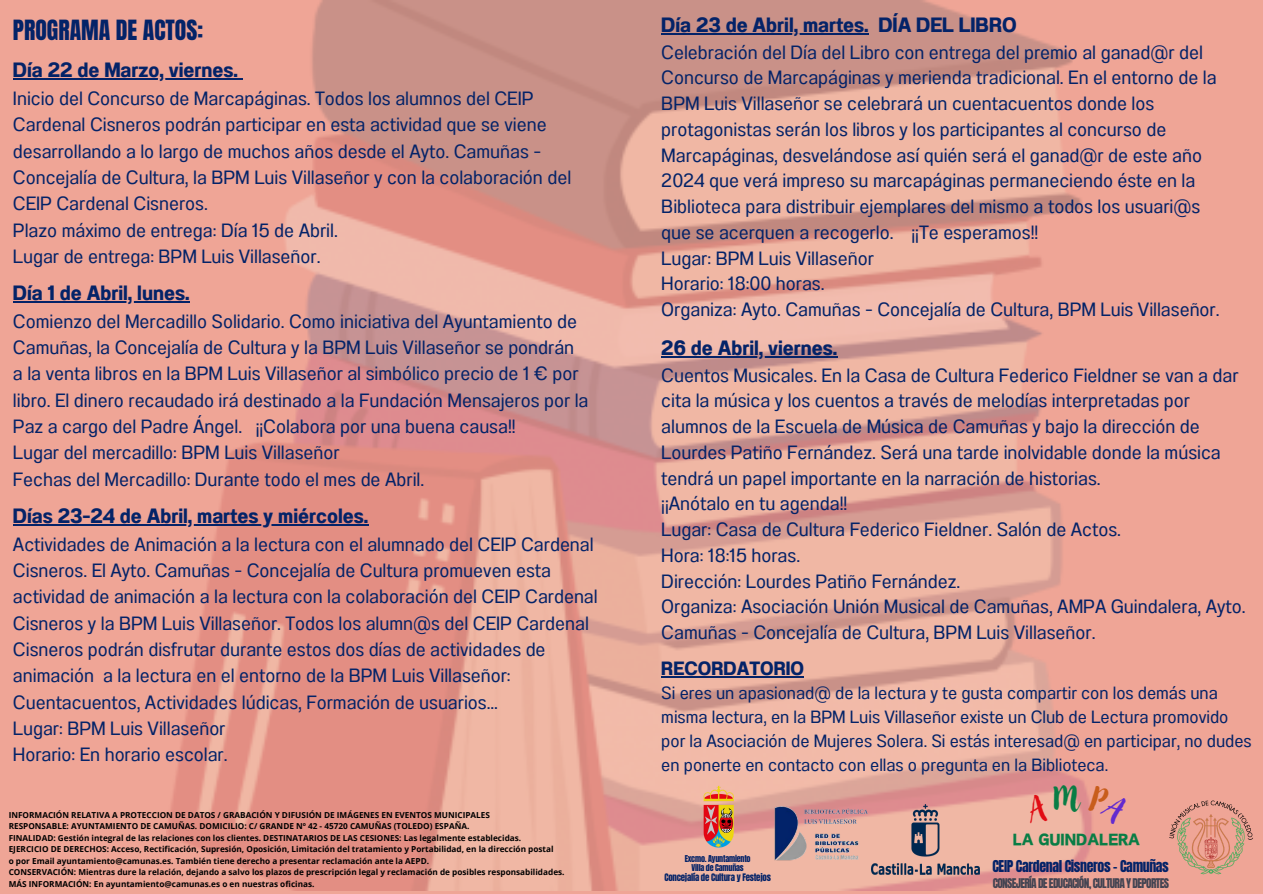
<style>
.page{position:relative;width:1263px;height:894px;background:#fff}
.page>*{position:absolute;margin:0;border:0;box-sizing:border-box;transform-origin:0 0}
.t1{font:23.7px "Anton";color:#042368}
.t2{font:20.7px "Anantason Bold Wd 87";color:#042368}
.t3{font:19.65px "Canva Sweet Heart";color:#097d45}
.t4{font:19.2px/25.8px "Anantason Wd 87";color:#042368}
.t5{font:19.2px "Anantason Bold Wd 87";color:#042368}
.t6{font:17.7px/24px "Anantason Wd 87";color:#042368}
.t7{font:13.95px "Anton";letter-spacing:-.025em;color:#042368}
.t8{font:11.4px "Anton";letter-spacing:-.06em;color:#434452}
.t9{font:8.85px "Anton";letter-spacing:-.025em;color:#042368}
.t10{font:700 8.25px/11.6px "Open Sans";color:#000}
.t11{font:8.1px "Anton";letter-spacing:-.025em;color:#042368}
</style>
<div class="page">
<div style="left:0;top:0;width:1263px;height:893px;background:#efa596"></div>
<img style="left:166px;top:0;width:926px;height:890px">
<hr style="left:661px;top:33px;width:208px;height:2px;background:#042368">
<hr style="left:661px;top:356px;width:176px;height:2px;background:#042368">
<hr style="left:661px;top:675px;width:143px;height:2px;background:#042368">
<img style="left:676px;top:780px;width:83px;height:71px">
<img style="left:1169px;top:800px;width:84px;height:75px">
<img style="left:773px;top:802px;width:97px;height:65px">
<img style="left:872px;top:804px;width:108px;height:69px">
<hr style="left:13px;top:78px;width:225px;height:2px;background:#042368">
<hr style="left:13px;top:301px;width:177px;height:2px;background:#042368">
<hr style="left:13px;top:524px;width:355px;height:2px;background:#042368">
<svg style="left:1021px;top:782px;width:61px;height:44px;background:#eaaa9e"></svg>
<svg style="left:1088px;top:784px;width:4px;height:40px"></svg>
<h3 class="t1" style="left:13px;top:13px;width:192px">PROGRAMA DE ACTOS:</h3>
<h3 class="t2" style="left:13px;top:58px;width:226px">Día 22 de Marzo, viernes.</h3>
<h3 class="t4" style="left:13px;top:85px;width:560px;line-height:26.4px">Inicio del Concurso de Marcapáginas. Todos los alumnos del CEIP Cardenal Cisneros podrán participar en esta actividad que se viene desarrollando a lo largo de muchos años desde el Ayto. Camuñas - Concejalía de Cultura, la BPM Luis Villaseñor y con la colaboración del CEIP Cardenal Cisneros.<br>Plazo máximo de entrega: Día 15 de Abril.<br>Lugar de entrega: BPM Luis Villaseñor.</h3>
<h2 class="t2" style="left:13px;top:281px;width:178px">Día 1 de Abril, lunes.</h2>
<h2 class="t4" style="left:13px;top:308px;width:577px;line-height:26.4px">Comienzo del Mercadillo Solidario. Como iniciativa del Ayuntamiento de Camuñas, la Concejalía de Cultura y la BPM Luis Villaseñor se pondrán a la venta libros en la BPM Luis Villaseñor al simbólico precio de 1 € por libro. El dinero recaudado irá destinado a la Fundación Mensajeros por la Paz a cargo del Padre Ángel. ¡¡Colabora por una buena causa!!<br>Lugar del mercadillo: BPM Luis Villaseñor<br>Fechas del Mercadillo: Durante todo el mes de Abril.</h2>
<h3 class="t2" style="left:13px;top:503px;width:357px">Días 23-24 de Abril, martes y miércoles.</h3>
<h3 class="t4" style="left:13px;top:530px;width:586px;line-height:26.4px">Actividades de Animación a la lectura con el alumnado del CEIP Cardenal Cisneros. El Ayto. Camuñas - Concejalía de Cultura promueven esta actividad de animación a la lectura con la colaboración del CEIP Cardenal Cisneros y la BPM Luis Villaseñor. Todos los alumn@s del CEIP Cardenal Cisneros podrán disfrutar durante estos dos días de actividades de animación a la lectura en el entorno de la BPM Luis Villaseñor:<br>Cuentacuentos, Actividades lúdicas, Formación de usuarios...<br>Lugar: BPM Luis Villaseñor<br>Horario: En horario escolar.</h3>
<h3 class="t10" style="left:9px;top:808px;width:557px">INFORMACIÓN RELATIVA A PROTECCION DE DATOS / GRABACIÓN Y DIFUSIÓN DE IMÁGENES EN EVENTOS MUNICIPALES<br>RESPONSABLE: AYUNTAMIENTO DE CAMUÑAS. DOMICILIO: C/ GRANDE Nº 42 - 45720 CAMUÑAS (TOLEDO) ESPAÑA.<br>FINALIDAD: Gestión integral de las relaciones con los clientes. DESTINATARIOS DE LAS CESIONES: Las legalmente establecidas.<br>EJERCICIO DE DERECHOS: Acceso, Rectificación, Supresión, Oposición, Limitación del tratamiento y Portabilidad, en la dirección postal<br>o por Email ayuntamiento@camunas.es. También tiene derecho a presentar reclamación ante la AEPD.<br>CONSERVACIÓN: Mientras dure la relación, dejando a salvo los plazos de prescripción legal y reclamación de posibles responsabilidades.<br>MÁS INFORMACIÓN: En ayuntamiento@camunas.es o en nuestras oficinas.</h3>
<p class="t2" style="left:661px;top:13px;width:357px">Día 23 de Abril, martes. DÍA DEL LIBRO</p>
<p class="t4" style="left:661px;top:39px;width:560px">Celebración del Día del Libro con entrega del premio al ganad@r del Concurso de Marcapáginas y merienda tradicional. En el entorno de la BPM Luis Villaseñor se celebrará un cuentacuentos donde los protagonistas serán los libros y los participantes al concurso de Marcapáginas, desvelándose así quién será el ganad@r de este año 2024 que verá impreso su marcapáginas permaneciendo éste en la Biblioteca para distribuir ejemplares del mismo a todos los usuari@s que se acerquen a recogerlo. ¡¡Te esperamos!!<br>Lugar: BPM Luis Villaseñor<br>Horario: 18:00 horas.<br>Organiza: Ayto. Camuñas - Concejalía de Cultura, BPM Luis Villaseñor.</p>
<p class="t2" style="left:661px;top:336px;width:178px">26 de Abril, viernes.</p>
<p class="t4" style="left:661px;top:362px;width:586px">Cuentos Musicales. En la Casa de Cultura Federico Fieldner se van a dar cita la música y los cuentos a través de melodías interpretadas por alumnos de la Escuela de Música de Camuñas y bajo la dirección de Lourdes Patiño Fernández. Será una tarde inolvidable donde la música tendrá un papel importante en la narración de historias.<br>¡¡Anótalo en tu agenda!!<br>Lugar: Casa de Cultura Federico Fieldner. Salón de Actos.<br>Hora: 18:15 horas.<br>Dirección: Lourdes Patiño Fernández.<br>Organiza: Asociación Unión Musical de Camuñas, AMPA Guindalera, Ayto.<br>Camuñas - Concejalía de Cultura, BPM Luis Villaseñor.</p>
<p class="t5" style="left:661px;top:656px;width:144px">RECORDATORIO</p>
<p class="t6" style="left:661px;top:680px;width:592px">Si eres un apasionad@ de la lectura y te gusta compartir con los demás una misma lectura, en la BPM Luis Villaseñor existe un Club de Lectura promovido por la Asociación de Mujeres Solera. Si estás interesad@ en participar, no dudes en ponerte en contacto con ellas o pregunta en la Biblioteca.</p>
<h3 class="t11" style="left:685px;top:852px;width:67px">Excmo. Ayuntamiento</h3>
<h3 class="t11" style="left:692px;top:861px;width:54px">Villa de Camuñas</h3>
<h1 class="t9" style="left:664px;top:870px;width:108px">Concejalía de Cultura y Festejos</h1>
<p class="t3" style="left:1013px;top:829px;width:129px">LA GUINDALERA</p>
<p class="t7" style="left:992px;top:855px;width:178px">CEIP Cardenal Cisneros - Camuñas</p>
<p class="t8" style="left:993px;top:874px;width:178px">CONSEJERÍA DE EDUCACIÓN, CULTURA Y DEPORTES</p>
</div>
